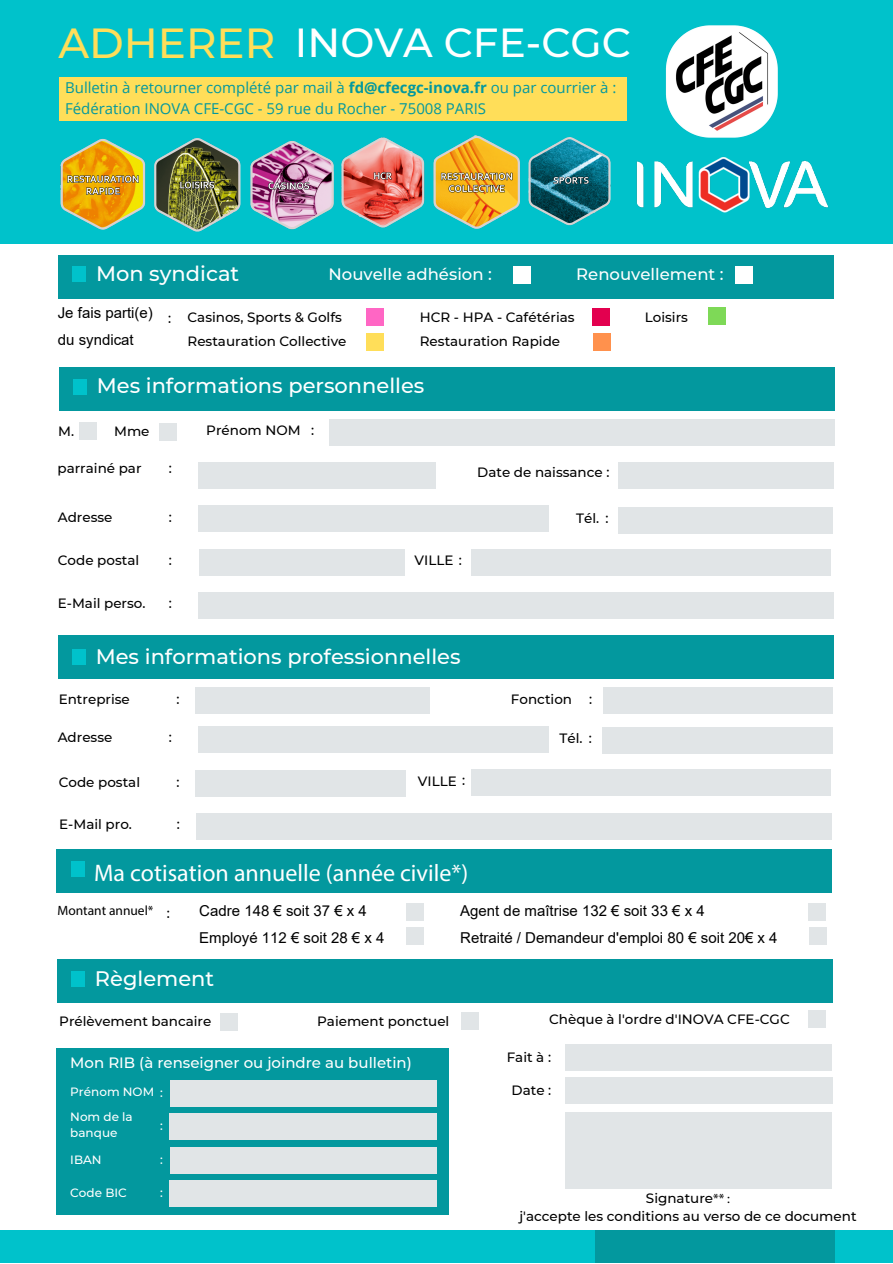
<style>
.page{position:relative;width:893px;height:1264px;background:#fff}
.page>*{position:absolute;margin:0;border:0;box-sizing:border-box;transform-origin:0 0}
.t1{font:500 40.5px "Montserrat";color:#fff}
.t2{font:24px "Myriad Pro";color:#fff}
.t3{font:500 21px "Montserrat";color:#fff}
.t4{font:500 16.5px "Montserrat";color:#fff}
.t5{font:15px/27px "Arial";color:#000}
.t6{font:15px/20.2px "Open Sans";color:#03989e}
.t7{font:500 15px "Montserrat";color:#fff}
.t8{font:500 13.5px/18px "Montserrat";color:#000;text-align:center}
.t9{font:13.5px "Myriad Pro";color:#000}
.t10{font:500 12px/25.2px "Montserrat";color:#fff}
.s1{font-size:42px;color:#ffde59}
.s2{font-weight:700}
.s3{font-family:"Montserrat";font-weight:500}
.s4{font-family:"Myriad Pro";font-weight:400}
</style>
<div class="page">
<div style="left:0;top:0;width:892px;height:243px;background:#00c2cb"></div>
<div style="left:59px;top:77px;width:567px;height:44px;background:#ffde59"></div>
<div style="left:0;top:1230px;width:892px;height:32px;background:#00c2cb"></div>
<div style="left:595px;top:1230px;width:239px;height:32px;background:#03989e"></div>
<div style="left:565px;top:1111px;width:267px;height:77px;background:#e1e5e7"></div>
<img style="left:665px;top:25px;width:113px;height:113px">
<img style="left:250px;top:140px;width:84px;height:90px">
<img style="left:60px;top:138px;width:86px;height:92px">
<img style="left:433px;top:135px;width:87px;height:94px">
<img style="left:154px;top:138px;width:87px;height:94px">
<img style="left:528px;top:137px;width:83px;height:89px">
<img style="left:341px;top:137px;width:84px;height:91px">
<img style="left:636px;top:157px;width:193px;height:56px">
<div style="left:59px;top:367px;width:775px;height:44px;background:#03989e"></div>
<div style="left:73px;top:378px;width:14px;height:16px;background:#00c2cb"></div>
<div style="left:58px;top:635px;width:775px;height:43px;background:#03989e"></div>
<div style="left:72px;top:649px;width:14px;height:15px;background:#00c2cb"></div>
<div style="left:329px;top:419px;width:505px;height:27px;background:#e1e5e7"></div>
<div style="left:198px;top:462px;width:237px;height:27px;background:#e1e5e7"></div>
<div style="left:198px;top:505px;width:351px;height:27px;background:#e1e5e7"></div>
<div style="left:198px;top:592px;width:635px;height:27px;background:#e1e5e7"></div>
<div style="left:199px;top:549px;width:206px;height:26px;background:#e1e5e7"></div>
<div style="left:471px;top:549px;width:360px;height:26px;background:#e1e5e7"></div>
<div style="left:618px;top:462px;width:215px;height:27px;background:#e1e5e7"></div>
<div style="left:195px;top:687px;width:235px;height:27px;background:#e1e5e7"></div>
<div style="left:603px;top:687px;width:229px;height:27px;background:#e1e5e7"></div>
<div style="left:195px;top:770px;width:210px;height:27px;background:#e1e5e7"></div>
<div style="left:58px;top:255px;width:775px;height:44px;background:#03989e"></div>
<div style="left:72px;top:266px;width:14px;height:16px;background:#00c2cb"></div>
<div style="left:366px;top:308px;width:18px;height:18px;background:#ff66c4"></div>
<div style="left:366px;top:332px;width:18px;height:18px;background:#ffde59"></div>
<div style="left:708px;top:307px;width:18px;height:18px;background:#7ed957"></div>
<div style="left:592px;top:308px;width:18px;height:18px;background:#e3004f"></div>
<div style="left:593px;top:332px;width:18px;height:18px;background:#ff914d"></div>
<div style="left:513px;top:266px;width:18px;height:18px;background:#fff"></div>
<div style="left:735px;top:266px;width:18px;height:18px;background:#fff"></div>
<div style="left:196px;top:812px;width:635px;height:27px;background:#e1e5e7"></div>
<div style="left:56px;top:849px;width:776px;height:44px;background:#03989e"></div>
<div style="left:71px;top:860px;width:13px;height:16px;background:#00c2cb"></div>
<div style="left:406px;top:902px;width:18px;height:18px;background:#e1e5e7"></div>
<div style="left:406px;top:927px;width:18px;height:18px;background:#e1e5e7"></div>
<div style="left:808px;top:902px;width:18px;height:18px;background:#e1e5e7"></div>
<div style="left:809px;top:927px;width:18px;height:18px;background:#e1e5e7"></div>
<div style="left:57px;top:959px;width:775px;height:44px;background:#03989e"></div>
<div style="left:71px;top:970px;width:14px;height:16px;background:#00c2cb"></div>
<div style="left:220px;top:1012px;width:18px;height:18px;background:#e1e5e7"></div>
<div style="left:460px;top:1012px;width:18px;height:18px;background:#e1e5e7"></div>
<div style="left:808px;top:1010px;width:18px;height:18px;background:#e1e5e7"></div>
<div style="left:57px;top:1048px;width:392px;height:166px;background:#03989e"></div>
<div style="left:170px;top:1079px;width:266px;height:27px;background:#e1e5e7"></div>
<div style="left:169px;top:1113px;width:268px;height:26px;background:#e1e5e7"></div>
<div style="left:170px;top:1147px;width:266px;height:27px;background:#e1e5e7"></div>
<div style="left:169px;top:1180px;width:268px;height:27px;background:#e1e5e7"></div>
<div style="left:565px;top:1044px;width:266px;height:27px;background:#e1e5e7"></div>
<div style="left:565px;top:1077px;width:267px;height:27px;background:#e1e5e7"></div>
<div style="left:79px;top:422px;width:18px;height:18px;background:#e1e5e7"></div>
<div style="left:159px;top:423px;width:18px;height:18px;background:#e1e5e7"></div>
<div style="left:618px;top:506px;width:214px;height:27px;background:#e1e5e7"></div>
<div style="left:198px;top:725px;width:351px;height:27px;background:#e1e5e7"></div>
<div style="left:602px;top:727px;width:230px;height:27px;background:#e1e5e7"></div>
<div style="left:470px;top:769px;width:360px;height:27px;background:#e1e5e7"></div>
<h1 class="t1" style="left:58px;top:18px;width:574px"><span class="s1">ADHERER</span> INOVA CFE-CGC</h1>
<p class="t6" style="left:65px;top:77px;width:552px">Bulletin à retourner complété par mail à <span class="s2">fd@cfecgc-inova.fr</span> ou par courrier à :<br>Fédération INOVA CFE-CGC - 59 rue du Rocher - 75008 PARIS</p>
<h3 class="t3" style="left:96px;top:260px;width:145px">Mon syndicat</h3>
<p class="t5" style="left:58px;top:299px;width:97px">Je fais parti(e) du syndicat</p>
<p class="t8" style="left:168px;top:309px;width:5px">:</p>
<p class="t4" style="left:328px;top:264px;width:165px">Nouvelle adhésion :</p>
<p class="t4" style="left:576px;top:263px;width:149px">Renouvellement :</p>
<p class="t8" style="left:187px;top:308px;width:156px">Casinos, Sports &amp; Golfs</p>
<p class="t8" style="left:420px;top:308px;width:156px">HCR - HPA - Cafétérias</p>
<p class="t8" style="left:644px;top:308px;width:45px">Loisirs</p>
<p class="t8" style="left:187px;top:332px;width:160px">Restauration Collective</p>
<p class="t8" style="left:420px;top:332px;width:142px">Restauration Rapide</p>
<h3 class="t3" style="left:97px;top:373px;width:329px">Mes informations personnelles</h3>
<p class="t8" style="left:58px;top:422px;width:17px">M.</p>
<p class="t8" style="left:114px;top:422px;width:37px">Mme</p>
<p class="t8" style="left:57px;top:459px;width:86px">parrainé par</p>
<p class="t8" style="left:58px;top:508px;width:56px">Adresse</p>
<p class="t8" style="left:169px;top:459px;width:5px">:</p>
<p class="t8" style="left:169px;top:508px;width:5px">:</p>
<p class="t8" style="left:206px;top:421px;width:96px">Prénom NOM</p>
<p class="t8" style="left:311px;top:421px;width:5px">:</p>
<p class="t8" style="left:58px;top:551px;width:83px">Code postal</p>
<p class="t8" style="left:414px;top:551px;width:49px">VILLE :</p>
<p class="t8" style="left:169px;top:551px;width:5px">:</p>
<p class="t8" style="left:58px;top:594px;width:89px">E-Mail perso.</p>
<p class="t8" style="left:169px;top:594px;width:5px">:</p>
<h3 class="t3" style="left:96px;top:643px;width:366px">Mes informations professionnelles</h3>
<p class="t8" style="left:477px;top:463px;width:134px">Date de naissance :</p>
<p class="t8" style="left:576px;top:509px;width:34px">Tél. :</p>
<p class="t8" style="left:59px;top:689px;width:73px">Entreprise</p>
<p class="t8" style="left:511px;top:689px;width:63px">Fonction</p>
<p class="t8" style="left:176px;top:689px;width:5px">:</p>
<p class="t8" style="left:589px;top:689px;width:5px">:</p>
<p class="t8" style="left:58px;top:728px;width:56px">Adresse</p>
<p class="t8" style="left:169px;top:728px;width:5px">:</p>
<p class="t8" style="left:559px;top:729px;width:34px">Tél. :</p>
<p class="t8" style="left:418px;top:772px;width:49px">VILLE :</p>
<p class="t8" style="left:59px;top:772px;width:83px">Code postal</p>
<p class="t8" style="left:176px;top:772px;width:5px">:</p>
<p class="t8" style="left:59px;top:815px;width:74px">E-Mail pro.</p>
<p class="t8" style="left:177px;top:815px;width:5px">:</p>
<h2 class="t2" style="left:94px;top:858px;width:375px">Ma cotisation annuelle (année civile*)</h2>
<p class="t9" style="left:57px;top:902px;width:114px">Montant annuel* <span class="s3">:</span></p>
<p class="t5" style="left:199px;top:897px;width:187px">Cadre 148 € soit 37 € x 4<br>Employé 112 € soit 28 € x 4</p>
<p class="t5" style="left:460px;top:897px;width:319px">Agent de maîtrise 132 € soit 33 € x 4<br>Retraité / Demandeur d'emploi 80 € soit 20€ x 4</p>
<h3 class="t3" style="left:95px;top:965px;width:121px">Règlement</h3>
<p class="t8" style="left:59px;top:1012px;width:154px">Prélèvement bancaire</p>
<p class="t8" style="left:317px;top:1011px;width:134px">Paiement ponctuel</p>
<p class="t8" style="left:549px;top:1009px;width:242px">Chèque à l'ordre d'INOVA CFE-CGC</p>
<p class="t7" style="left:70px;top:1053px;width:343px">Mon RIB (à renseigner ou joindre au bulletin)</p>
<p class="t10" style="left:70px;top:1079px;width:85px">Prénom NOM<br>Nom de la</p>
<p class="t10" style="left:70px;top:1120px;width:49px">banque</p>
<p class="t8" style="left:506px;top:1047px;width:46px">Fait à :</p>
<p class="t8" style="left:511px;top:1081px;width:41px">Date :</p>
<p class="t10" style="left:160px;top:1079px;width:4px">:</p>
<p class="t10" style="left:160px;top:1112px;width:4px">:</p>
<p class="t10" style="left:70px;top:1147px;width:33px">IBAN</p>
<p class="t10" style="left:70px;top:1179px;width:58px">Code BIC</p>
<p class="t10" style="left:160px;top:1146px;width:4px">:</p>
<p class="t10" style="left:160px;top:1179px;width:4px">:</p>
<p class="t8" style="left:519px;top:1188px;width:339px">Signature<span class="s4">** :<br></span>j'accepte les conditions au verso de ce document</p>
</div>
